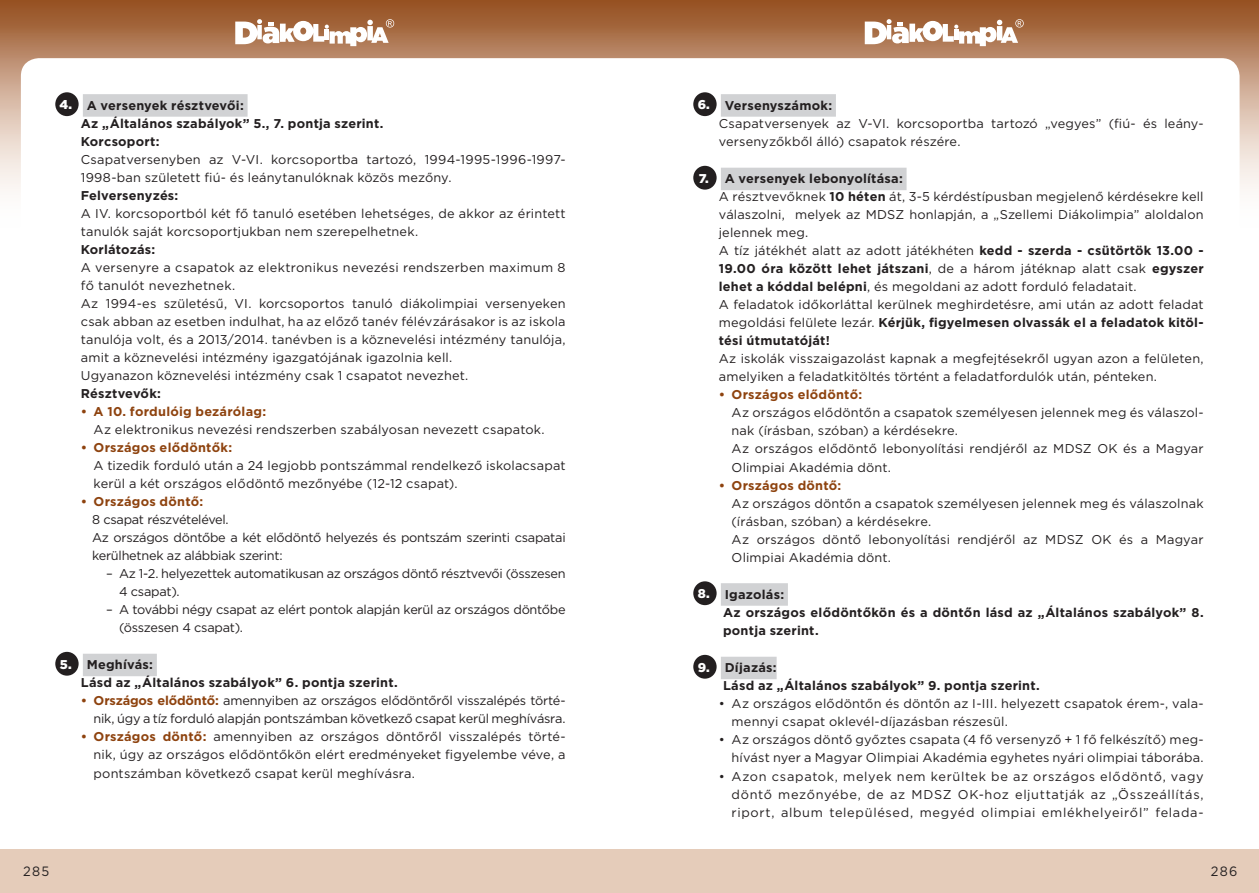
<style>
.page{position:relative;width:1259px;height:893px;background:#fff}
.page>*{position:absolute;margin:0;border:0;box-sizing:border-box;transform-origin:0 0}
.t1{font:13.5px "Gotham";letter-spacing:.1em;color:#231f20;scale:.95 1}
.t2{font:12.75px/18px "Gotham";letter-spacing:.01em;color:#231f20}
.t3{font:12.75px/18px "Gotham";letter-spacing:-.02em;color:#231f20}
.t4{font:700 12.75px/18px "Gotham";letter-spacing:.015em;color:#231f20}
.t5{font:12.75px/18px "Gotham";letter-spacing:-.015em;color:#231f20;text-align:right}
.s1{font-weight:900;color:#fff}
.s2{font-weight:700}
.s3{font-weight:700;color:#8e430f}
</style>
<div class="page">
<svg style="left:0;top:0;width:1259px;height:191px"></svg>
<div style="left:0;top:849px;width:1259px;height:44px;background:#e5ccba"></div>
<svg style="left:235px;top:19px;width:159px;height:27px"></svg>
<svg style="left:864px;top:19px;width:159px;height:27px"></svg>
<div style="left:83px;top:94px;width:165px;height:23px;background:#d1d2d4"></div>
<div style="left:83px;top:654px;width:74px;height:22px;background:#d1d2d4"></div>
<div style="left:55px;top:92px;width:24px;height:24px;background:#231f20;border-radius:50%"></div>
<div style="left:55px;top:652px;width:24px;height:24px;background:#231f20;border-radius:50%"></div>
<div style="left:721px;top:94px;width:115px;height:23px;background:#d1d2d4"></div>
<div style="left:721px;top:168px;width:185px;height:22px;background:#d1d2d4"></div>
<div style="left:721px;top:583px;width:67px;height:23px;background:#d1d2d4"></div>
<div style="left:721px;top:657px;width:55px;height:22px;background:#d1d2d4"></div>
<div style="left:693px;top:92px;width:23px;height:24px;background:#231f20;border-radius:50%"></div>
<div style="left:693px;top:166px;width:23px;height:24px;background:#231f20;border-radius:50%"></div>
<div style="left:693px;top:581px;width:23px;height:24px;background:#231f20;border-radius:50%"></div>
<div style="left:693px;top:655px;width:23px;height:24px;background:#231f20;border-radius:50%"></div>
<p class="t2" style="left:81px;top:96px;width:486px;text-indent:-21px"><span class="s1">4.</span> <span class="s2">A versenyek résztvevői:<br>Az „Általános szabályok” 5., 7. pontja szerint.<br>Korcsoport:<br></span>Csapatversenyben az V-VI. korcsoportba tartozó, 1994-1995-1996-1997- 1998-ban született fiú- és leánytanulóknak közös mezőny.<br><span class="s2">Felversenyzés:<br></span>A IV. korcsoportból két fő tanuló esetében lehetséges, de akkor az érintett tanulók saját korcsoportjukban nem szerepelhetnek.<br><span class="s2">Korlátozás:<br></span>A versenyre a csapatok az elektronikus nevezési rendszerben maximum 8 fő tanulót nevezhetnek.<br>Az 1994-es születésű, VI. korcsoportos tanuló diákolimpiai versenyeken csak abban az esetben indulhat, ha az előző tanév félévzárásakor is az iskola tanulója volt, és a 2013/2014. tanévben is a köznevelési intézmény tanulója, amit a köznevelési intézmény igazgatójának igazolnia kell.<br>Ugyanazon köznevelési intézmény csak 1 csapatot nevezhet.<br><span class="s2">Résztvevők:</span></p>
<p class="t2" style="left:94px;top:402px;width:452px;text-indent:-13px"><span class="s3">• A 10. fordulóig bezárólag:<br></span>Az elektronikus nevezési rendszerben szabályosan nevezett csapatok.</p>
<p class="t2" style="left:94px;top:438px;width:473px;text-indent:-13px"><span class="s3">• Országos elődöntők:<br></span>A tizedik forduló után a 24 legjobb pontszámmal rendelkező iskolacsapat kerül a két országos elődöntő mezőnyébe (12-12 csapat).</p>
<p class="t3" style="left:92px;top:492px;width:475px;text-indent:-11px"><span class="s3">• Országos döntő:<br></span>8 csapat részvételével.<br>Az országos döntőbe a két elődöntő helyezés és pontszám szerinti csapatai kerülhetnek az alábbiak szerint:</p>
<p class="t3" style="left:119px;top:564px;width:448px;text-indent:-13px">– Az 1-2. helyezettek automatikusan az országos döntő résztvevői (összesen<br>4 csapat).</p>
<p class="t3" style="left:119px;top:600px;width:448px;text-indent:-13px">– A további négy csapat az elért pontok alapján kerül az országos döntőbe (összesen 4 csapat).</p>
<p class="t4" style="left:81px;top:656px;width:318px;text-indent:-21px"><span class="s1">5.</span> Meghívás:<br>Lásd az „Általános szabályok” 6. pontja szerint.</p>
<p class="t5" style="left:81px;top:692px;width:486px"><span class="s3">• Országos elődöntő:</span> amennyiben az országos elődöntőről visszalépés törté&shy;nik, úgy a tíz forduló alapján pontszámban következő csapat kerül meghívásra.</p>
<p class="t2" style="left:94px;top:728px;width:473px;text-align:justify;text-indent:-13px"><span class="s3">• Országos döntő:</span> amennyiben az országos döntőről visszalépés törté&shy;nik, úgy az országos elődöntőkön elért eredményeket figyelembe véve, a pontszámban következő csapat kerül meghívásra.</p>
<p class="t2" style="left:719px;top:96px;width:485px;text-indent:-21px"><span class="s1">6.</span> <span class="s2">Versenyszámok:<br></span>Csapatversenyek az V-VI. korcsoportba tartozó „vegyes” (fiú- és leány&shy;versenyzőkből álló) csapatok részére.</p>
<p class="t2" style="left:719px;top:170px;width:486px;text-indent:-20px"><span class="s1">7.</span> <span class="s2">A versenyek lebonyolítása:<br></span>A résztvevőknek <span class="s2">10 héten</span> át, 3-5 kérdéstípusban megjelenő kérdésekre kell válaszolni, melyek az MDSZ honlapján, a „Szellemi Diákolimpia” aloldalon jelennek meg.<br>A tíz játékhét alatt az adott játékhéten <span class="s2">kedd - szerda - csütörtök 13.00 - 19.00 óra között lehet játszani</span>, de a három játéknap alatt csak <span class="s2">egyszer lehet a kóddal belépni</span>, és megoldani az adott forduló feladatait.<br>A feladatok időkorláttal kerülnek meghirdetésre, ami után az adott feladat megoldási felülete lezár. <span class="s2">Kérjük, figyelmesen olvassák el a feladatok kitöl&shy;tési útmutatóját!<br></span>Az iskolák visszaigazolást kapnak a megfejtésekről ugyan azon a felületen, amelyiken a feladatkitöltés történt a feladatfordulók után, pénteken.</p>
<p class="t2" style="left:731px;top:386px;width:473px;text-indent:-13px"><span class="s3">• Országos elődöntő:<br></span>Az országos elődöntőn a csapatok személyesen jelennek meg és válaszol&shy;nak (írásban, szóban) a kérdésekre.<br>Az országos elődöntő lebonyolítási rendjéről az MDSZ OK és a Magyar Olimpiai Akadémia dönt.</p>
<p class="t2" style="left:731px;top:476px;width:473px;text-indent:-13px"><span class="s3">• Országos döntő:<br></span>Az országos döntőn a csapatok személyesen jelennek meg és válaszolnak (írásban, szóban) a kérdésekre.<br>Az országos döntő lebonyolítási rendjéről az MDSZ OK és a Magyar Olimpiai Akadémia dönt.</p>
<p class="t4" style="left:723px;top:585px;width:482px;text-indent:-25px"><span class="s1">8.</span> Igazolás:<br>Az országos elődöntőkön és a döntőn lásd az „Általános szabályok” 8. pontja szerint.</p>
<p class="t4" style="left:723px;top:659px;width:318px;text-indent:-25px"><span class="s1">9.</span> Díjazás:<br>Lásd az „Általános szabályok” 9. pontja szerint.</p>
<p class="t2" style="left:731px;top:695px;width:473px;text-indent:-13px">• Az országos elődöntőn és döntőn az I-III. helyezett csapatok érem-, vala&shy;mennyi csapat oklevél-díjazásban részesül.</p>
<p class="t2" style="left:719px;top:731px;width:486px;text-align:right">• Az országos döntő győztes csapata (4 fő versenyző + 1 fő felkészítő) meg&shy;hívást nyer a Magyar Olimpiai Akadémia egyhetes nyári olimpiai táborába.</p>
<p class="t2" style="left:731px;top:767px;width:473px;text-align:justify;text-indent:-13px">• Azon csapatok, melyek nem kerültek be az országos elődöntő, vagy döntő mezőnyébe, de az MDSZ OK-hoz eljuttatják az „Összeállítás, riport, album településed, megyéd olimpiai emlékhelyeiről” felada-</p>
<p class="t1" style="left:23px;top:863px;width:29px">285</p>
<p class="t1" style="left:1210px;top:863px;width:30px">286</p>
</div>
